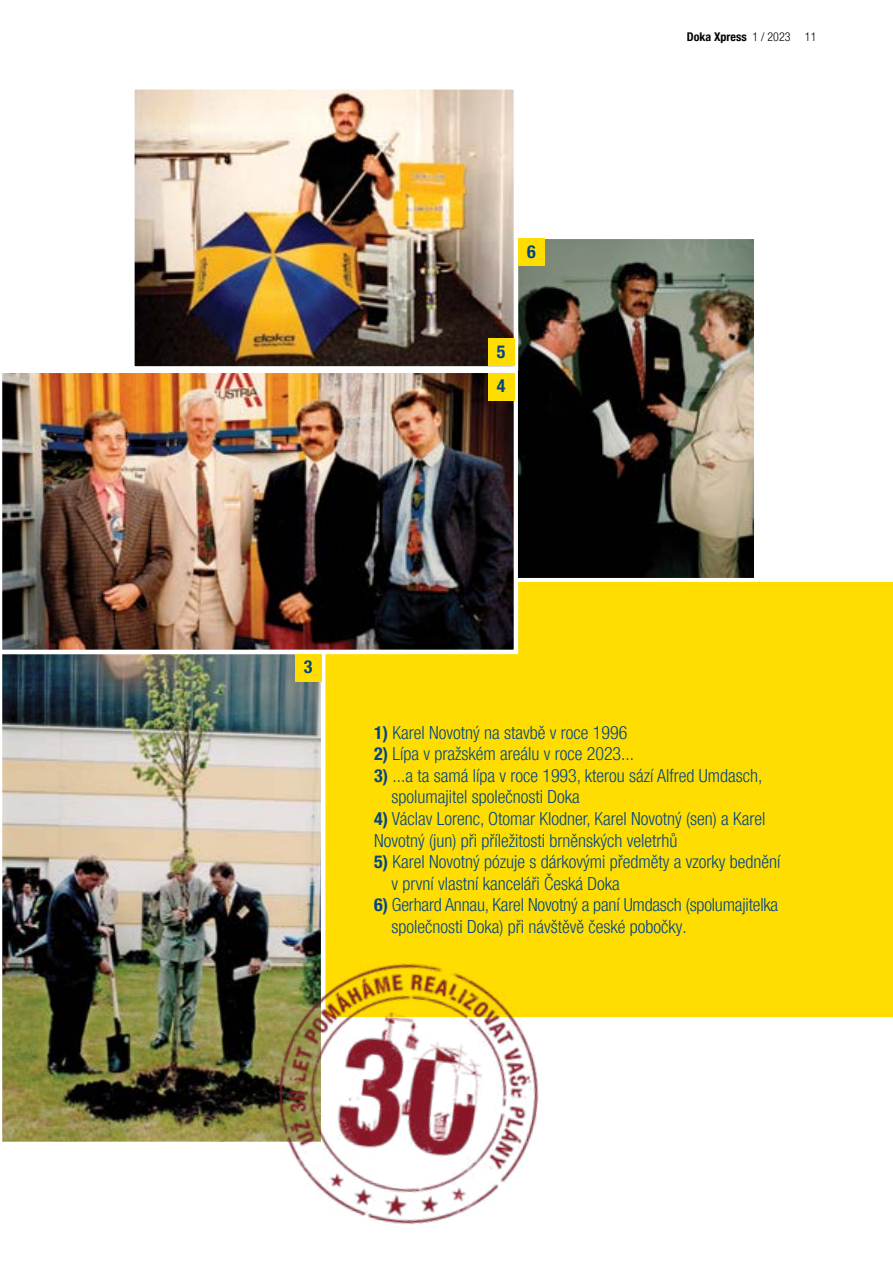
<style>
.page{position:relative;width:893px;height:1263px;background:#fff}
.page>*{position:absolute;margin:0;border:0;box-sizing:border-box;transform-origin:0 0}
.t1{font:300 condensed 18px/21.6px "Helvetica Neue LT Pro";color:#004588}
.t2{font:700 condensed 18px "Helvetica Neue LT Pro";color:#004588}
.t3{font:700 condensed 12px "Helvetica Neue LT Pro";color:#000}
.s1{font-weight:300}
.s2{font-weight:700}
</style>
<div class="page">
<div style="left:235px;top:583px;width:658px;height:434px;background:#fd0"></div>
<img style="left:2px;top:654px;width:323px;height:488px">
<img style="left:2px;top:373px;width:516px;height:281px">
<img style="left:519px;top:240px;width:234px;height:337px">
<div style="left:516px;top:237px;width:240px;height:343px;border:2px solid #fff"></div>
<img style="left:135px;top:90px;width:378px;height:276px">
<div style="left:130px;top:85px;width:388px;height:286px;border:4px solid #fff"></div>
<img style="left:241px;top:919px;width:298px;height:306px">
<div style="left:295px;top:654px;width:26px;height:28px;background:#fd0"></div>
<div style="left:488px;top:373px;width:26px;height:28px;background:#fd0"></div>
<div style="left:488px;top:338px;width:26px;height:28px;background:#fd0"></div>
<div style="left:518px;top:239px;width:27px;height:27px;background:#fd0"></div>
<p class="t2" style="left:527px;top:240px;width:10px">6</p>
<p class="t2" style="left:497px;top:340px;width:10px">5</p>
<p class="t2" style="left:497px;top:375px;width:10px">4</p>
<p class="t3" style="left:687px;top:30px;width:131px">Doka Xpress <span class="s1">1 / 2023 11</span></p>
<p class="t2" style="left:304px;top:656px;width:10px">3</p>
<p class="t1" style="left:374px;top:721px;width:255px"><span class="s2">1)</span> Karel Novotný na stavbě v roce 1996</p>
<p class="t1" style="left:374px;top:743px;width:262px"><span class="s2">2)</span> Lípa v pražském areálu v roce 2023...</p>
<p class="t1" style="left:391px;top:764px;width:372px;text-indent:-17px"><span class="s2">3)</span> ...a ta samá lípa v roce 1993, kterou sází Alfred Umdasch, spolumajitel společnosti Doka</p>
<p class="t1" style="left:374px;top:808px;width:393px"><span class="s2">4)</span> Václav Lorenc, Otomar Klodner, Karel Novotný (sen) a Karel<br>Novotný (jun) při příležitosti brněnských veletrhů</p>
<p class="t1" style="left:391px;top:851px;width:390px;text-indent:-17px"><span class="s2">5)</span> Karel Novotný pózuje s dárkovými předměty a vzorky bednění v první vlastní kanceláři Česká Doka</p>
<p class="t1" style="left:391px;top:894px;width:388px;text-indent:-17px"><span class="s2">6)</span> Gerhard Annau, Karel Novotný a paní Umdasch (spolumajitelka společnosti Doka) při návštěvě české pobočky.</p>
</div>
